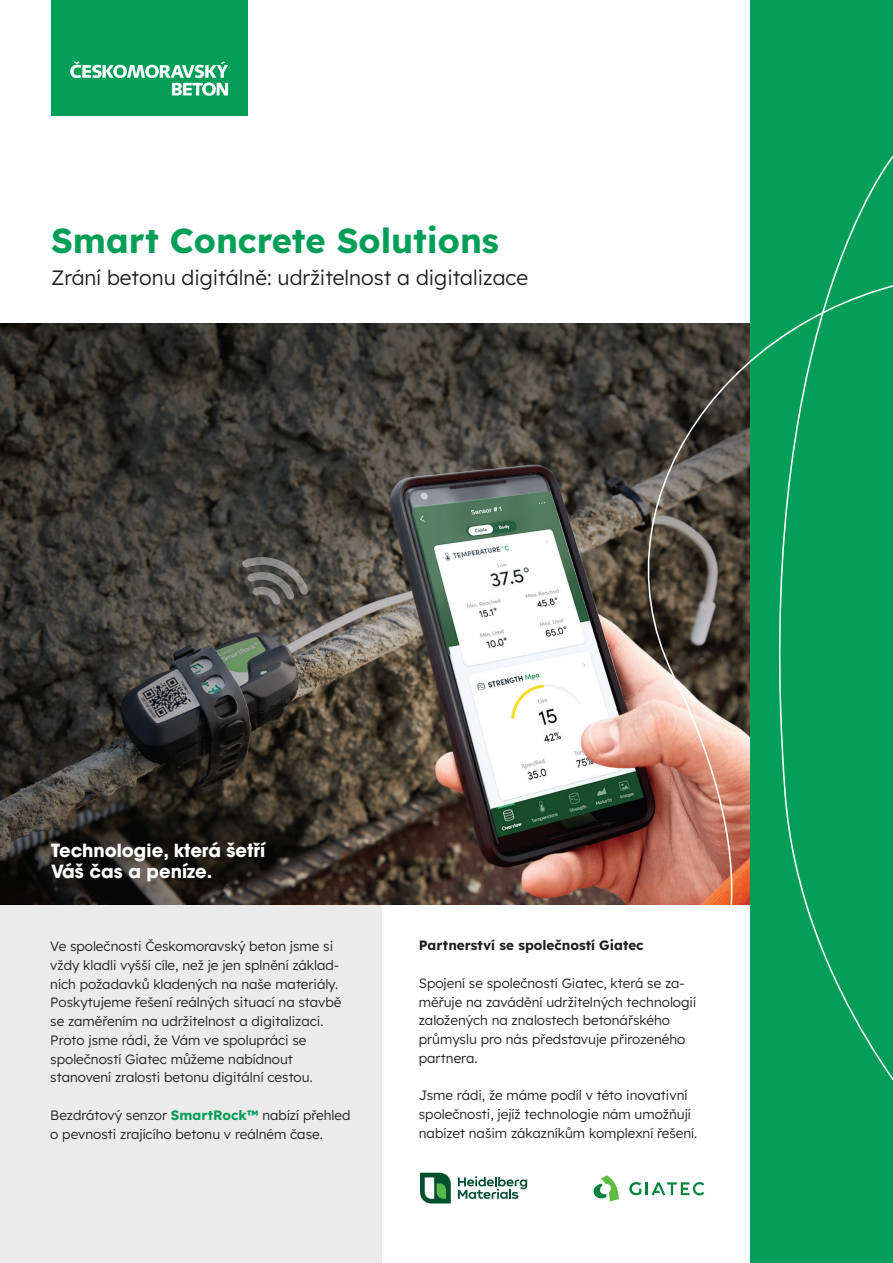
<style>
.page{position:relative;width:893px;height:1263px;background:#fff}
.page>*{position:absolute;margin:0;border:0;box-sizing:border-box;transform-origin:0 0}
.t1{font:700 34.5px "Lexend";color:#009e57}
.t2{font:300 20.7px "Lexend";color:#231f20}
.L3_Subline_Deep_Gree{font:700 18px/20.7px "ITC Avant Garde Pro";color:#fff}
.L5_Copy_Black{font:300 13.5px/18.8px "Lexend";color:#231f20}
.L13_Box_headline{font:300 13.5px/18.8px "Lexend";color:#231f20}
.L13_Box_headline-2{font:700 13.5px "Lexend";color:#231f20}
.s1{font-weight:700;color:#009e57}
</style>
<div class="page">
<div style="left:0;top:765px;width:382px;height:498px;background:#ebebec"></div>
<img style="left:0;top:323px;width:581px;height:582px">
<div style="left:751px;top:0;width:142px;height:1263px;background:#009e57"></div>
<svg style="left:581px;top:271px;width:312px;height:739px"></svg>
<svg style="left:420px;top:1173px;width:31px;height:30px"></svg>
<svg style="left:458px;top:1176px;width:69px;height:23px"></svg>
<svg style="left:594px;top:1175px;width:25px;height:26px"></svg>
<svg style="left:629px;top:1182px;width:75px;height:13px"></svg>
<svg style="left:242px;top:557px;width:66px;height:48px;background:#63615c"></svg>
<div style="left:51px;top:0;width:197px;height:115px;background:#009e57"></div>
<svg style="left:70px;top:61px;width:158px;height:35px"></svg>
<p class="t1" style="left:51px;top:216px;width:449px">Smart Concrete Solutions</p>
<p class="t2" style="left:51px;top:262px;width:479px">Zrání betonu digitálně: udržitelnost a digitalizace</p>
<p class="L3_Subline_Deep_Gree" style="left:51px;top:840px;width:216px">Technologie, která šetří<br>Váš čas a peníze.</p>
<p class="L5_Copy_Black" style="left:50px;top:936px;width:293px">Ve společnosti Českomoravský beton jsme si vždy kladli vyšší cíle, než je jen splnění základ&shy;ních požadavků kladených na naše materiály.<br>Poskytujeme řešení reálných situací na stavbě se zaměřením na udržitelnost a digitalizaci.<br>Proto jsme rádi, že Vám ve spolupráci se společností Giatec můžeme nabídnout stanovení zralosti betonu digitální cestou.</p>
<p class="L5_Copy_Black" style="left:50px;top:1105px;width:302px">Bezdrátový senzor <span class="s1">SmartRock™</span> nabízí přehled o pevnosti zrajícího betonu v reálném čase.</p>
<p class="L13_Box_headline-2" style="left:419px;top:936px;width:226px">Partnerství se společností Giatec</p>
<p class="L13_Box_headline" style="left:419px;top:973px;width:279px">Spojení se společností Giatec, která se za&shy;měřuje na zavádění udržitelných technologií založených na znalostech betonářského průmyslu pro nás představuje přirozeného partnera.</p>
<p class="L13_Box_headline" style="left:419px;top:1085px;width:280px">Jsme rádi, že máme podíl v této inovativní společnosti, jejíž technologie nám umožňují nabízet našim zákazníkům komplexní řešení.</p>
</div>
